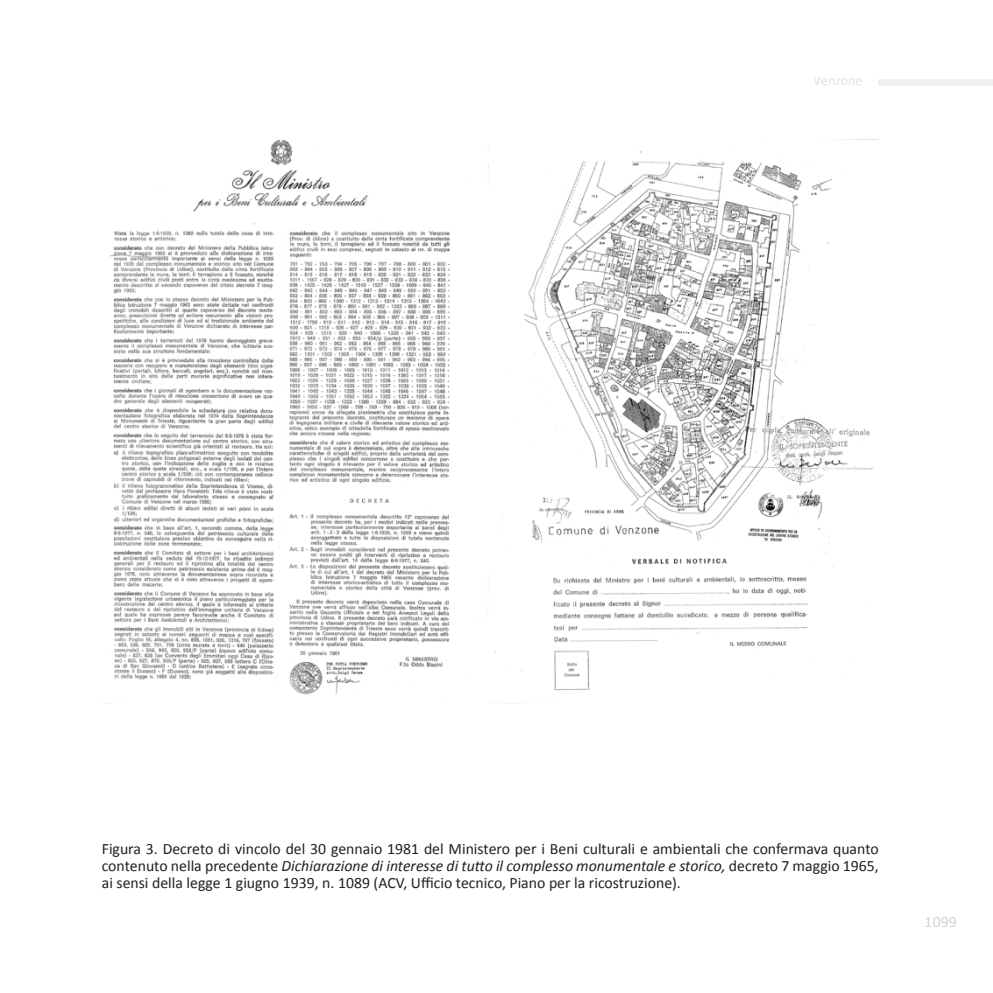
<style>
.page{position:relative;width:993px;height:993px;background:#fff}
.page>*{position:absolute;margin:0;border:0;box-sizing:border-box;transform-origin:0 0}
.t1{font:15.75px/17.2px "Calibri";color:#231f20;text-align:justify}
.t2{font:15.75px "Calibri";color:#a9abae}
.t3{font:14px "Calibri";color:#c9c9c9}
.s1{font-style:italic}
</style>
<div class="page">
<div style="left:878px;top:79px;width:114px;height:6px;background:#f0efef"></div>
<img style="left:110px;top:139px;width:768px;height:556px">
<p class="t3" style="left:813px;top:71px;width:50px">Venzone</p>
<p class="t1" style="left:102px;top:839px;width:778px">Figura 3. Decreto di vincolo del 30 gennaio 1981 del Ministero per i Beni culturali e ambientali che confermava quanto contenuto nella precedente <span class="s1">Dichiarazione di interesse di tutto il complesso monumentale e storico,</span> decreto 7 maggio 1965, ai sensi della legge 1 giugno 1939, n. 1089 (ACV, Ufficio tecnico, Piano per la ricostruzione).</p>
<p class="t2" style="left:924px;top:910px;width:33px">1099</p>
</div>
